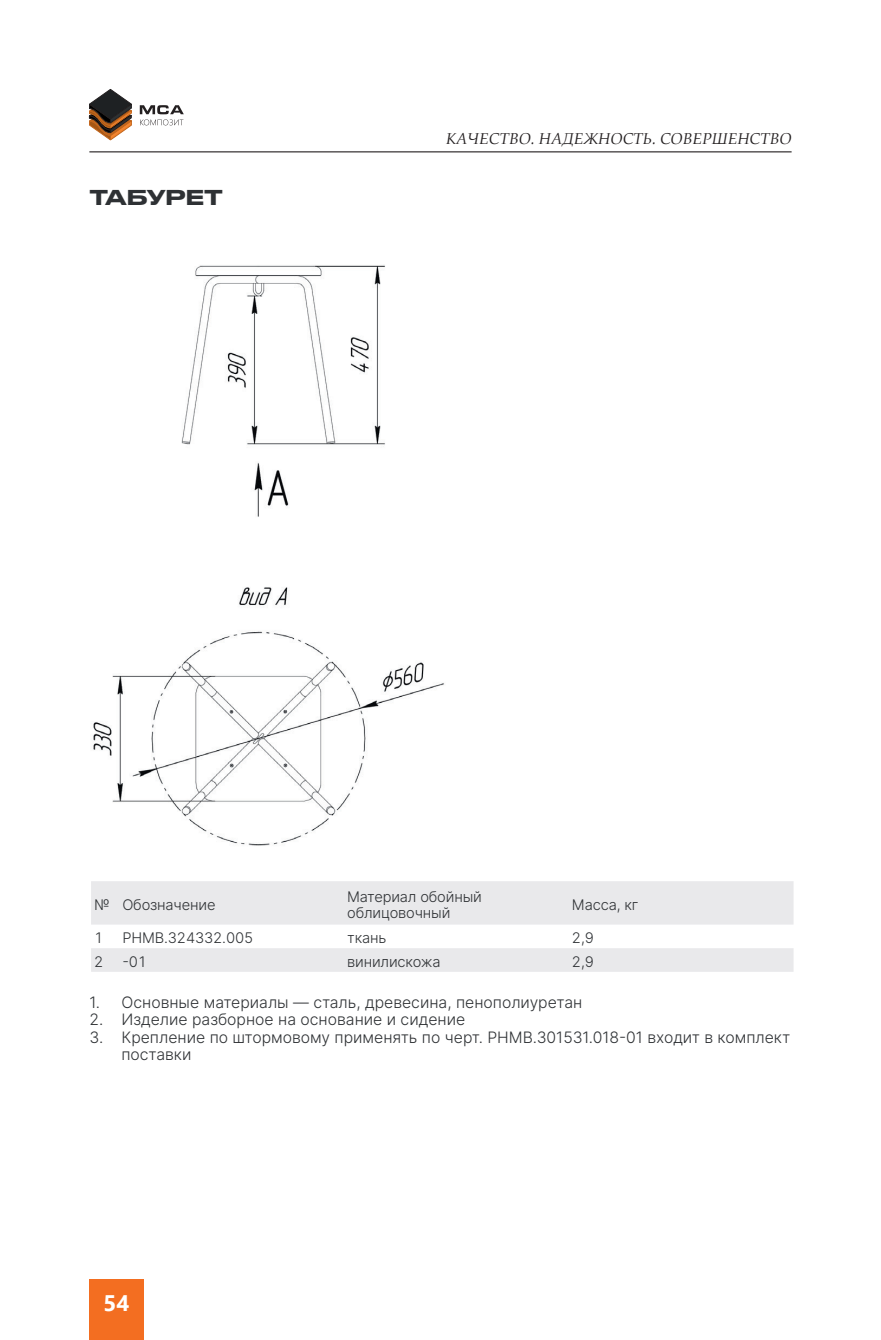
<style>
.page{position:relative;width:881px;height:1340px;background:#fff}
.page>*{position:absolute;margin:0;border:0;box-sizing:border-box;transform-origin:0 0}
.t1{font:700 22.5px "Segoe UI";color:#fff}
.Заголовок_основного{font:500 20.25px "Druk Wide Cy";letter-spacing:.015em;color:#2e3134}
.t2{font:300 15.75px/17.3px "Inter";color:#2e3134}
.t3{font:italic 15.75px "Book Antiqua";color:#231f20}
.Таблица_по_левому_краю{font:300 14.62px/16px "Inter";letter-spacing:-.01em;color:#2e3134}
</style>
<div class="page">
<div style="left:90px;top:1278px;width:54px;height:61px;background:#f36e21"></div>
<hr style="left:89px;top:151px;width:702px;height:1px;background:#231f20">
<svg style="left:140px;top:105px;width:44px;height:20px"></svg>
<svg style="left:89px;top:89px;width:43px;height:51px"></svg>
<img style="left:93px;top:265px;width:351px;height:581px">
<svg style="left:91px;top:881px;width:702px;height:90px;fill:#e9e9eb"></svg>
<p class="Заголовок_основного" style="left:89px;top:180px;width:135px">ТАБУРЕТ</p>
<p class="t3" style="left:445px;top:127px;width:347px">КАЧЕСТВО. НАДЕЖНОСТЬ. СОВЕРШЕНСТВО</p>
<p class="Таблица_по_левому_краю" style="left:94px;top:896px;width:17px">№</p>
<p class="Таблица_по_левому_краю" style="left:122px;top:896px;width:95px">Обозначение</p>
<p class="Таблица_по_левому_краю" style="left:347px;top:888px;width:136px">Материал обойный облицовочный</p>
<p class="Таблица_по_левому_краю" style="left:571px;top:896px;width:68px">Масса, кг</p>
<p class="Таблица_по_левому_краю" style="left:94px;top:930px;width:11px">1</p>
<p class="Таблица_по_левому_краю" style="left:122px;top:930px;width:132px">РНМВ.324332.005</p>
<p class="Таблица_по_левому_краю" style="left:347px;top:930px;width:41px">ткань</p>
<p class="Таблица_по_левому_краю" style="left:571px;top:930px;width:24px">2,9</p>
<p class="Таблица_по_левому_краю" style="left:94px;top:953px;width:11px">2</p>
<p class="Таблица_по_левому_краю" style="left:122px;top:953px;width:26px">-01</p>
<p class="Таблица_по_левому_краю" style="left:347px;top:953px;width:95px">винилискожа</p>
<p class="Таблица_по_левому_краю" style="left:571px;top:953px;width:24px">2,9</p>
<p class="t2" style="left:89px;top:993px;width:494px">1. Основные материалы — сталь, древесина, пенополиуретан</p>
<p class="t2" style="left:89px;top:1010px;width:377px">2. Изделие разборное на основание и сидение</p>
<p class="t2" style="left:121px;top:1028px;width:670px;text-indent:-32px">3. Крепление по штормовому применять по черт. РНМВ.301531.018-01 входит в комплект поставки</p>
<h1 class="t1" style="left:104px;top:1281px;width:27px">54</h1>
</div>
